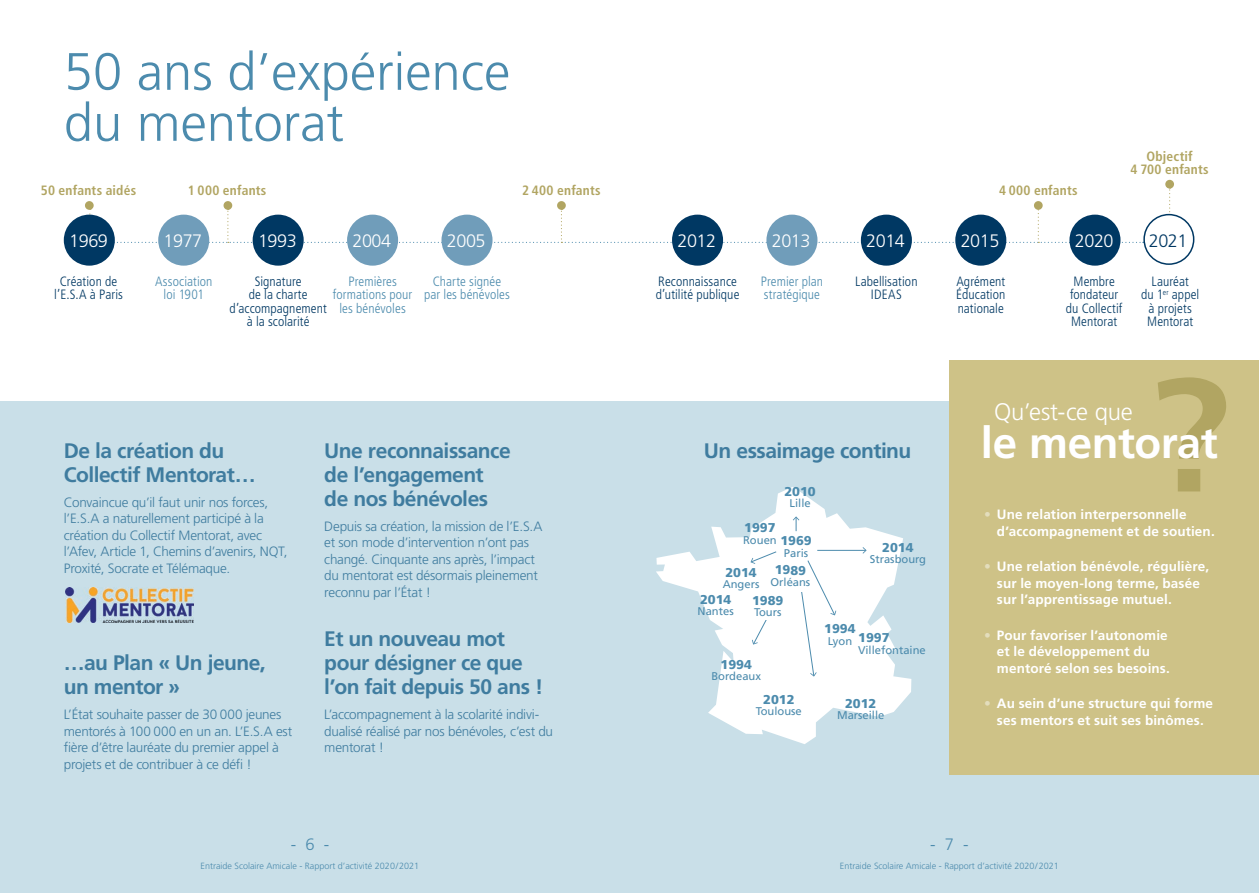
<style>
.page{position:relative;width:1259px;height:893px;background:#fff}
.page>*{position:absolute;margin:0;border:0;box-sizing:border-box;transform-origin:0 0}
.t1{font:160.65px "Frutiger LT 65 Bd";color:#b1a562}
.t2{font:52.5px/51px "Frutiger LT 45 Lt";color:#4c8bad}
.t3{font:43.8px "Frutiger LT 65 Bd";letter-spacing:-.01em;color:#fff}
.t4{font:23.85px "Frutiger LT 45 Lt";letter-spacing:-.005em;color:#fff}
.t5{font:21px/24px "Frutiger LT 65 Bd";letter-spacing:-.025em;color:#3f7c9f}
.t6{font:18px "Frutiger LT 45 Lt";letter-spacing:-.025em;color:#fff}
.t7{font:18px "Frutiger LT 45 Lt";color:#003863}
.t8{font:16.5px "Frutiger LT 45 Lt";color:#4c8bad}
.t9{font:13.5px/16.5px "Frutiger LT 45 Lt";letter-spacing:-.02em;color:#3f7c9f}
.t10{font:13.5px/16.5px "Frutiger LT 65 Bd";letter-spacing:.01em;color:#fff}
.t11{font:13.5px/13.5px "Frutiger LT 47 Lt Cn";letter-spacing:.005em;color:#003863;text-align:center}
.t12{font:13.5px/13.5px "Frutiger LT 47 Lt Cn";letter-spacing:.005em;color:#4c8bad;text-align:center}
.t13{font:13.5px/13.5px "Frutiger LT 67 Bd Cn";letter-spacing:.015em;color:#b1a562;text-align:center}
.t14{font:12.75px "Frutiger LT 75 Blk";color:#4c8bad}
.t15{font:11.25px "Frutiger LT 55 Rm";color:#4c8bad}
.t16{font:9px "Frutiger LT 45 Lt";color:#4c8bad}
.s1{color:#e3ddbc}
</style>
<div class="page">
<div style="left:0;top:402px;width:1259px;height:491px;background:#c9dfe8"></div>
<svg style="left:656px;top:487px;width:255px;height:257px"></svg>
<svg style="left:793px;top:516px;width:6px;height:15px"></svg>
<hr style="left:817px;top:550px;width:48px;height:1px;background:#4c8bad">
<svg style="left:862px;top:547px;width:4px;height:7px"></svg>
<div style="left:750px;top:551px;width:86px;height:126px;background:#fff"></div>
<div style="left:782px;top:559px;width:24px;height:33px;background:#fff"></div>
<div style="left:762px;top:587px;width:24px;height:33px;background:#fff"></div>
<div style="left:949px;top:360px;width:310px;height:414px;background:#cec287"></div>
<img style="left:66px;top:587px;width:127px;height:35px">
<svg style="left:89px;top:204px;width:1054px;height:53px"></svg>
<svg style="left:1169px;top:189px;width:1px;height:25px"></svg>
<div style="left:672px;top:215px;width:51px;height:51px;background:#003863;border-radius:50%"></div>
<div style="left:766px;top:215px;width:51px;height:51px;background:#709dba;border-radius:50%"></div>
<div style="left:861px;top:215px;width:51px;height:51px;background:#003863;border-radius:50%"></div>
<div style="left:955px;top:215px;width:51px;height:51px;background:#003863;border-radius:50%"></div>
<div style="left:1069px;top:215px;width:51px;height:51px;background:#003863;border-radius:50%"></div>
<div style="left:1143px;top:214px;width:51px;height:51px;border:2px solid #003863;border-radius:50%"></div>
<div style="left:158px;top:215px;width:51px;height:51px;background:#709dba;border-radius:50%"></div>
<div style="left:253px;top:215px;width:51px;height:51px;background:#003863;border-radius:50%"></div>
<div style="left:347px;top:215px;width:51px;height:51px;background:#709dba;border-radius:50%"></div>
<div style="left:441px;top:215px;width:51px;height:51px;background:#709dba;border-radius:50%"></div>
<div style="left:64px;top:215px;width:51px;height:51px;background:#003863;border-radius:50%"></div>
<div style="left:223px;top:201px;width:9px;height:9px;background:#b1a562;border-radius:50%"></div>
<div style="left:557px;top:201px;width:9px;height:9px;background:#b1a562;border-radius:50%"></div>
<div style="left:1034px;top:201px;width:8px;height:9px;background:#b1a562;border-radius:50%"></div>
<div style="left:1165px;top:180px;width:9px;height:9px;background:#b1a562;border-radius:50%"></div>
<div style="left:85px;top:201px;width:9px;height:9px;background:#b1a562;border-radius:50%"></div>
<h2 class="t2" style="left:64px;top:47px;width:448px">50 ans d’expérience du mentorat</h2>
<p class="t13" style="left:41px;top:184px;width:97px">50 enfants aidés</p>
<p class="t13" style="left:188px;top:184px;width:80px">1 000 enfants</p>
<p class="t13" style="left:522px;top:184px;width:80px">2 400 enfants</p>
<p class="t13" style="left:999px;top:184px;width:80px">4 000 enfants</p>
<p class="t13" style="left:1130px;top:149px;width:80px">Objectif<br>4 700 enfants</p>
<h3 class="t6" style="left:69px;top:231px;width:40px">1969</h3>
<h3 class="t6" style="left:164px;top:231px;width:40px">1977</h3>
<h3 class="t6" style="left:258px;top:231px;width:40px">1993</h3>
<h3 class="t6" style="left:352px;top:231px;width:40px">2004</h3>
<h3 class="t6" style="left:447px;top:231px;width:40px">2005</h3>
<h3 class="t6" style="left:677px;top:231px;width:40px">2012</h3>
<h3 class="t6" style="left:772px;top:231px;width:40px">2013</h3>
<h3 class="t6" style="left:866px;top:231px;width:40px">2014</h3>
<h3 class="t6" style="left:960px;top:231px;width:40px">2015</h3>
<h3 class="t6" style="left:1075px;top:231px;width:40px">2020</h3>
<h3 class="t7" style="left:1148px;top:230px;width:40px">2021</h3>
<p class="t11" style="left:54px;top:274px;width:70px">Création de l’E.S.A à Paris</p>
<p class="t12" style="left:155px;top:274px;width:59px">Association loi 1901</p>
<p class="t11" style="left:229px;top:274px;width:99px">Signature<br>de la charte d’accompagnement à la scolarité</p>
<p class="t12" style="left:333px;top:274px;width:81px">Premières formations pour les bénévoles</p>
<p class="t12" style="left:424px;top:274px;width:87px">Charte signée par les bénévoles</p>
<p class="t11" style="left:655px;top:274px;width:85px;text-align:left">Reconnaissance d’utilité publique</p>
<p class="t12" style="left:761px;top:274px;width:64px;text-align:left">Premier plan stratégique</p>
<p class="t11" style="left:855px;top:274px;width:64px">Labellisation<br>IDEAS</p>
<p class="t11" style="left:956px;top:274px;width:51px;text-align:justify">Agrément Éducation nationale</p>
<p class="t11" style="left:1066px;top:274px;width:58px">Membre fondateur du Collectif<br>Mentorat</p>
<p class="t11" style="left:1141px;top:274px;width:60px">Lauréat<br>du 1<sup>er</sup> appel à projets<br>Mentorat</p>
<h3 class="t5" style="left:64px;top:439px;width:193px">De la création du<br>Collectif Mentorat…</h3>
<p class="t9" style="left:64px;top:494px;width:225px">Convaincue qu’il faut unir nos forces, l’E.S.A a naturellement participé à la création du Collectif Mentorat, avec l’Afev, Article 1, Chemins d’avenirs, NQT, Proxité, Socrate et Télémaque.</p>
<h3 class="t5" style="left:64px;top:651px;width:203px">…au Plan « Un jeune, un mentor »</h3>
<p class="t9" style="left:64px;top:707px;width:230px">L’État souhaite passer de 30 000 jeunes mentorés à 100 000 en un an. L’E.S.A est fière d’être lauréate du premier appel à projets et de contribuer à ce défi !</p>
<h3 class="t5" style="left:324px;top:439px;width:188px">Une reconnaissance de l’engagement de nos bénévoles</h3>
<p class="t9" style="left:324px;top:518px;width:220px">Depuis sa création, la mission de l’E.S.A et son mode d’intervention n’ont pas changé. Cinquante ans après, l’impact du mentorat est désormais pleinement reconnu par l’État !</p>
<h3 class="t5" style="left:324px;top:627px;width:220px">Et un nouveau mot pour désigner ce que l’on fait depuis 50 ans !</h3>
<p class="t9" style="left:324px;top:707px;width:230px">L’accompagnement à la scolarité indivi&shy;dualisé réalisé par nos bénévoles, c’est du mentorat !</p>
<p class="t8" style="left:291px;top:835px;width:40px">- 6 -</p>
<p class="t16" style="left:201px;top:861px;width:220px">Entraide Scolaire Amicale - Rapport d’activité 2020/2021</p>
<h3 class="t5" style="left:704px;top:439px;width:209px">Un essaimage continu</h3>
<p class="t14" style="left:784px;top:484px;width:33px">2010</p>
<p class="t15" style="left:789px;top:496px;width:23px">Lille</p>
<p class="t14" style="left:780px;top:533px;width:33px">1969</p>
<p class="t15" style="left:784px;top:546px;width:26px">Paris</p>
<p class="t14" style="left:752px;top:592px;width:33px">1989</p>
<p class="t15" style="left:754px;top:605px;width:29px">Tours</p>
<p class="t14" style="left:744px;top:520px;width:33px">1997</p>
<p class="t15" style="left:743px;top:533px;width:35px">Rouen</p>
<p class="t14" style="left:775px;top:562px;width:33px">1989</p>
<p class="t15" style="left:770px;top:575px;width:41px">Orléans</p>
<p class="t14" style="left:725px;top:565px;width:33px">2014</p>
<p class="t15" style="left:722px;top:578px;width:38px">Angers</p>
<p class="t14" style="left:700px;top:592px;width:33px">2014</p>
<p class="t15" style="left:697px;top:604px;width:38px">Nantes</p>
<p class="t14" style="left:720px;top:657px;width:33px">1994</p>
<p class="t15" style="left:711px;top:670px;width:51px">Bordeaux</p>
<p class="t14" style="left:763px;top:692px;width:33px">2012</p>
<p class="t15" style="left:756px;top:705px;width:48px">Toulouse</p>
<p class="t14" style="left:882px;top:540px;width:33px">2014</p>
<p class="t15" style="left:869px;top:552px;width:58px">Strasbourg</p>
<p class="t14" style="left:824px;top:621px;width:33px">1994</p>
<p class="t15" style="left:827px;top:634px;width:26px">Lyon</p>
<p class="t14" style="left:858px;top:630px;width:33px">1997</p>
<p class="t15" style="left:858px;top:643px;width:69px">Villefontaine</p>
<p class="t14" style="left:845px;top:695px;width:33px">2012</p>
<p class="t15" style="left:837px;top:708px;width:49px">Marseille</p>
<h1 class="t1" style="left:1149px;top:341px;width:82px">?</h1>
<h3 class="t4" style="left:994px;top:398px;width:140px">Qu’est-ce que</h3>
<h3 class="t3" style="left:981px;top:417px;width:238px">le mentorat</h3>
<p class="t10" style="left:997px;top:506px;width:219px;text-indent:-13px"><span class="s1">•</span> Une relation interpersonnelle d’accompagnement et de soutien.</p>
<p class="t10" style="left:997px;top:558px;width:214px;text-indent:-13px"><span class="s1">•</span> Une relation bénévole, régulière, sur le moyen-long terme, basée sur l’apprentissage mutuel.</p>
<p class="t10" style="left:997px;top:627px;width:174px;text-indent:-13px"><span class="s1">•</span> Pour favoriser l’autonomie et le développement du mentoré selon ses besoins.</p>
<p class="t10" style="left:984px;top:696px;width:230px;text-align:center"><span class="s1">•</span> Au sein d’une structure qui forme ses mentors et suit ses binômes.</p>
<p class="t8" style="left:930px;top:835px;width:40px">- 7 -</p>
<p class="t16" style="left:840px;top:861px;width:220px">Entraide Scolaire Amicale - Rapport d’activité 2020/2021</p>
</div>
